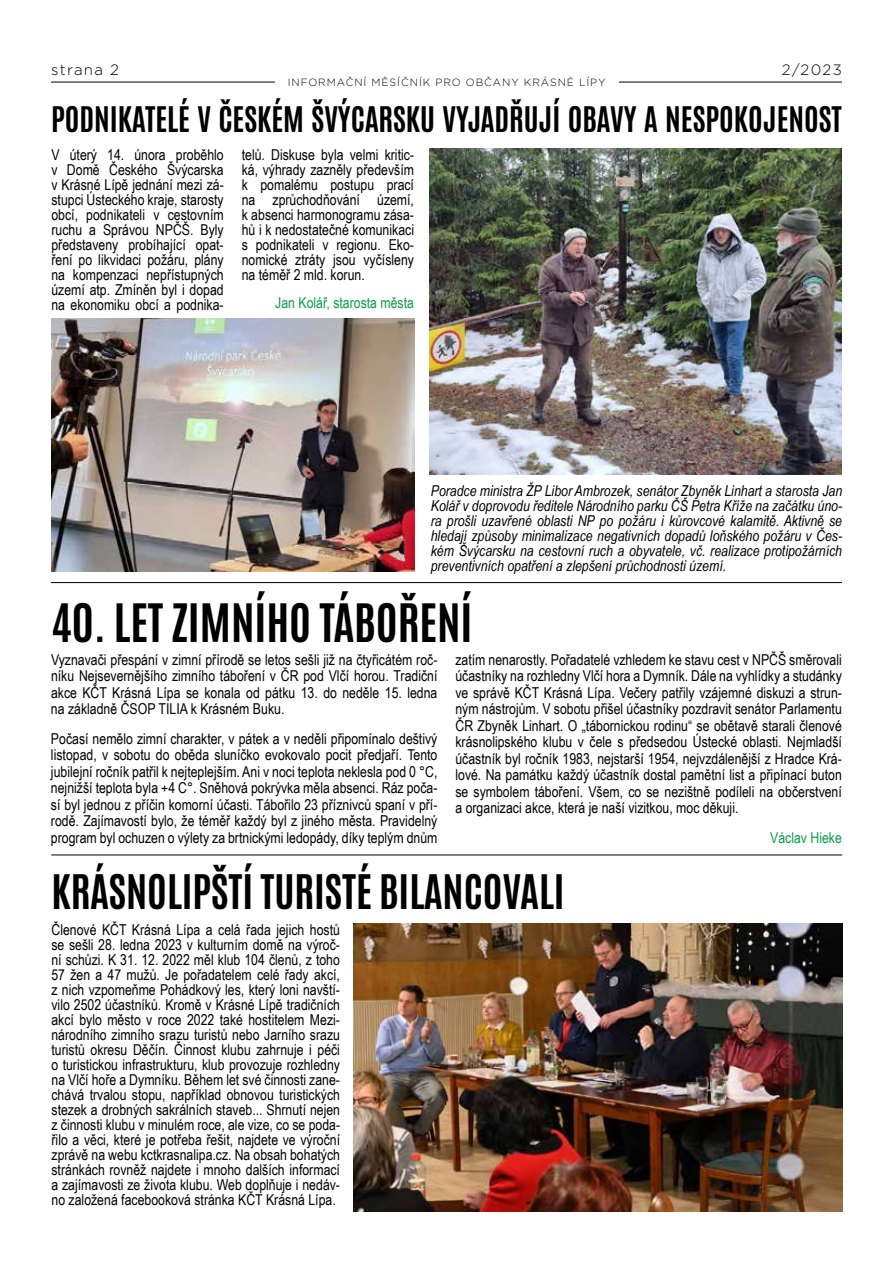
<style>
.page{position:relative;width:893px;height:1263px;background:#fff}
.page>*{position:absolute;margin:0;border:0;box-sizing:border-box;transform-origin:0 0}
.t1{font:45px "Antonio";color:#000}
.t2{font:40.5px "Antonio";color:#000}
.t3{font:30px "Antonio";color:#000}
.t4{font:15px/15px "Arial Narrow";color:#000;text-align:justify}
.t5{font:italic 15px/15px "Arial Narrow";color:#000;text-align:justify}
.t6{font:15px "Arial Narrow";color:#0d9b4c}
.t7{font:300 15px "Gotham Light CE";letter-spacing:.09em;color:#000}
.t8{font:300 10.5px "Gotham Light CE";letter-spacing:.09em;color:#000}
</style>
<div class="page">
<hr style="left:51px;top:82px;width:224px;height:1px;background:#000">
<hr style="left:619px;top:82px;width:223px;height:1px;background:#000">
<img style="left:354px;top:924px;width:488px;height:288px">
<img style="left:51px;top:319px;width:363px;height:253px">
<img style="left:429px;top:149px;width:413px;height:326px">
<hr style="left:51px;top:582px;width:791px;height:1px;background:#000">
<hr style="left:51px;top:854px;width:791px;height:1px;background:#000">
<p class="t7" style="left:51px;top:61px;width:70px">strana 2</p>
<p class="t7" style="left:782px;top:61px;width:62px">2/2023</p>
<p class="t8" style="left:288px;top:76px;width:319px">INFORMAČNÍ MĚSÍČNÍK PRO OBČANY KRÁSNÉ LÍPY</p>
<h3 class="t3" style="left:51px;top:98px;width:792px">PODNIKATELÉ V ČESKÉM ŠVÝCARSKU VYJADŘUJÍ OBAVY A NESPOKOJENOST</h3>
<p class="t4" style="left:51px;top:146px;width:174px">V úterý 14. února proběhlo v Domě Českého Švýcarska v Krásné Lípě jednání mezi zá&shy;stupci Ústeckého kraje, starosty obcí, podnikateli v cestovním ruchu a Správou NPČŠ. Byly představeny probíhající opat&shy;ření po likvidaci požáru, plány na kompenzaci nepřístupných území atp. Zmíněn byl i dopad na ekonomiku obcí a podnika-</p>
<p class="t4" style="left:242px;top:146px;width:174px">telů. Diskuse byla velmi kritic&shy;ká, výhrady zazněly především k pomalému postupu prací na zprůchodňování území, k absenci harmonogramu zása&shy;hů i k nedostatečné komunikaci s podnikateli v regionu. Eko&shy;nomické ztráty jsou vyčísleny na téměř 2 mld. korun.</p>
<p class="t6" style="left:275px;top:291px;width:140px">Jan Kolář, starosta města</p>
<p class="t5" style="left:431px;top:483px;width:413px">Poradce ministra ŽP Libor Ambrozek, senátor Zbyněk Linhart a starosta Jan Kolář v doprovodu ředitele Národního parku ČŠ Petra Kříže na začátku úno&shy;ra prošli uzavřené oblasti NP po požáru i kůrovcové kalamitě. Aktivně se hledají způsoby minimalizace negativních dopadů loňského požáru v Čes&shy;kém Švýcarsku na cestovní ruch a obyvatele, vč. realizace protipožárních preventivních opatření a zlepšení průchodnosti území.</p>
<h1 class="t1" style="left:51px;top:591px;width:423px">40. LET ZIMNÍHO TÁBOŘENÍ</h1>
<p class="t4" style="left:51px;top:651px;width:388px;line-height:16.5px">Vyznavači přespání v zimní přírodě se letos sešli již na čtyřicátém roč&shy;níku Nejsevernějšího zimního táboření v ČR pod Vlčí horou. Tradiční akce KČT Krásná Lípa se konala od pátku 13. do neděle 15. ledna na základně ČSOP TILIA k Krásném Buku.</p>
<p class="t4" style="left:51px;top:729px;width:388px;line-height:16.5px">Počasí nemělo zimní charakter, v pátek a v neděli připomínalo deštivý listopad, v sobotu do oběda sluníčko evokovalo pocit předjaří. Tento jubilejní ročník patřil k nejteplejším. Ani v noci teplota neklesla pod 0 °C, nejnižší teplota byla +4 C°. Sněhová pokrývka měla absenci. Ráz poča&shy;sí byl jednou z příčin komorní účasti. Tábořilo 23 příznivců spaní v pří&shy;rodě. Zajímavostí bylo, že téměř každý byl z jiného města. Pravidelný program byl ochuzen o výlety za brtnickými ledopády, díky teplým dnům</p>
<p class="t4" style="left:455px;top:651px;width:388px;line-height:16.5px">zatím nenarostly. Pořadatelé vzhledem ke stavu cest v NPČŠ směrovali účastníky na rozhledny Vlčí hora a Dymník. Dále na vyhlídky a studánky ve správě KČT Krásná Lípa. Večery patřily vzájemné diskuzi a strun&shy;ným nástrojům. V sobotu přišel účastníky pozdravit senátor Parlamentu ČR Zbyněk Linhart. O „tábornickou rodinu“ se obětavě starali členové krásnolipského klubu v čele s předsedou Ústecké oblasti. Nejmladší účastník byl ročník 1983, nejstarší 1954, nejvzdálenější z Hradce Krá&shy;lové. Na památku každý účastník dostal pamětní list a připínací buton se symbolem táboření. Všem, co se nezištně podíleli na občerstvení a organizaci akce, která je naší vizitkou, moc děkuji.</p>
<p class="t6" style="left:770px;top:826px;width:73px">Václav Hieke</p>
<h2 class="t2" style="left:51px;top:863px;width:515px">KRÁSNOLIPŠTÍ TURISTÉ BILANCOVALI</h2>
<p class="t4" style="left:51px;top:921px;width:290px">Členové KČT Krásná Lípa a celá řada jejich hostů se sešli 28. ledna 2023 v kulturním domě na výroč&shy;ní schůzi. K 31. 12. 2022 měl klub 104 členů, z toho 57 žen a 47 mužů. Je pořadatelem celé řady akcí, z nich vzpomeňme Pohádkový les, který loni navští&shy;vilo 2502 účastníků. Kromě v Krásné Lípě tradičních akcí bylo město v roce 2022 také hostitelem Mezi&shy;národního zimního srazu turistů nebo Jarního srazu turistů okresu Děčín. Činnost klubu zahrnuje i péči o turistickou infrastrukturu, klub provozuje rozhledny na Vlčí hoře a Dymníku. Během let své činnosti zane&shy;chává trvalou stopu, například obnovou turistických stezek a drobných sakrálních staveb... Shrnutí nejen z činnosti klubu v minulém roce, ale vize, co se poda&shy;řilo a věci, které je potřeba řešit, najdete ve výroční zprávě na webu kctkrasnalipa.cz. Na obsah bohatých stránkách rovněž najdete i mnoho dalších informací a zajímavosti ze života klubu. Web doplňuje i nedáv&shy;no založená facebooková stránka KČT Krásná Lípa.</p>
</div>
